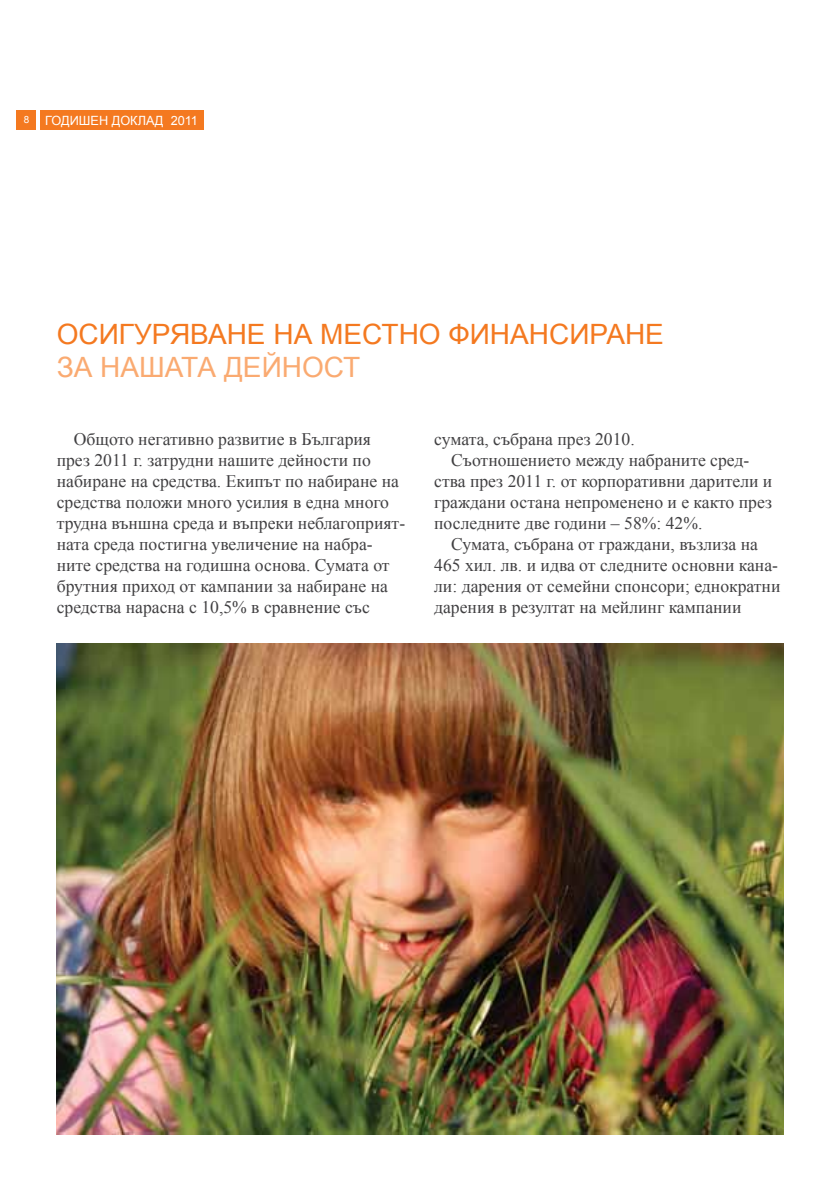
<style>
.page{position:relative;width:840px;height:1191px;background:#fff}
.page>*{position:absolute;margin:0;border:0;box-sizing:border-box;transform-origin:0 0}
.t1{font:28px "Arial";color:#f47920}
.t2{font:28px "Arial";color:#faaa71}
.t3{font:17.6px/21px "Times New Roman";color:#414042}
.t4{font:12.8px "Arial";color:#fff}
.t5{font:9.8px "Arial";color:#fff}
</style>
<div class="page">
<div style="left:16px;top:110px;width:20px;height:20px;background:#f47920"></div>
<div style="left:40px;top:110px;width:164px;height:20px;background:#f47920"></div>
<img style="left:57px;top:643px;width:725px;height:491px">
<p class="t5" style="left:24px;top:113px;width:7px">8</p>
<p class="t4" style="left:45px;top:112px;width:154px">ГОДИШЕН ДОКЛАД 2011</p>
<h1 class="t1" style="left:57px;top:315px;width:41px">Осиг</h1>
<h1 class="t1" style="left:134px;top:315px;width:94px">уряване</h1>
<h1 class="t1" style="left:273px;top:315px;width:217px">на местно финансиране</h1>
<h1 class="t2" style="left:57px;top:349px;width:65px">за наша</h1>
<h1 class="t2" style="left:181px;top:349px;width:122px">та дейнос</h1>
<h1 class="t2" style="left:343px;top:349px;width:19px">т</h1>
<p class="t3" style="left:57px;top:429px;width:350px;text-indent:17px">Общото негативно развитие в България през 2011 г. затрудни нашите дейности по набиране на средства. Екипът по набиране на средства положи много усилия в една много трудна външна среда и въпреки неблагоприят&shy;ната среда постигна увеличение на набра&shy;ните средства на годишна основа. Сумата от брутния приход от кампании за набиране на средства нарасна с 10,5% в сравнение със</p>
<p class="t3" style="left:434px;top:429px;width:202px">сумата, събрана през 2010.</p>
<p class="t3" style="left:451px;top:450px;width:299px">Съотношението между набраните сред-</p>
<p class="t3" style="left:434px;top:471px;width:339px">ства през 2011 г. от корпоративни дарители и</p>
<p class="t3" style="left:434px;top:492px;width:339px">граждани остана непроменено и е както през</p>
<p class="t3" style="left:434px;top:513px;width:269px">последните две години – 58%: 42%.</p>
<p class="t3" style="left:451px;top:534px;width:308px">Сумата, събрана от граждани, възлиза на</p>
<p class="t3" style="left:434px;top:554px;width:345px">465 хил. лв. и идва от следните основни кана-</p>
<p class="t3" style="left:434px;top:575px;width:347px">ли: дарения от семейни спонсори; еднократни</p>
<p class="t3" style="left:434px;top:596px;width:308px">дарения в резултат на мейлинг кампании</p>
</div>
